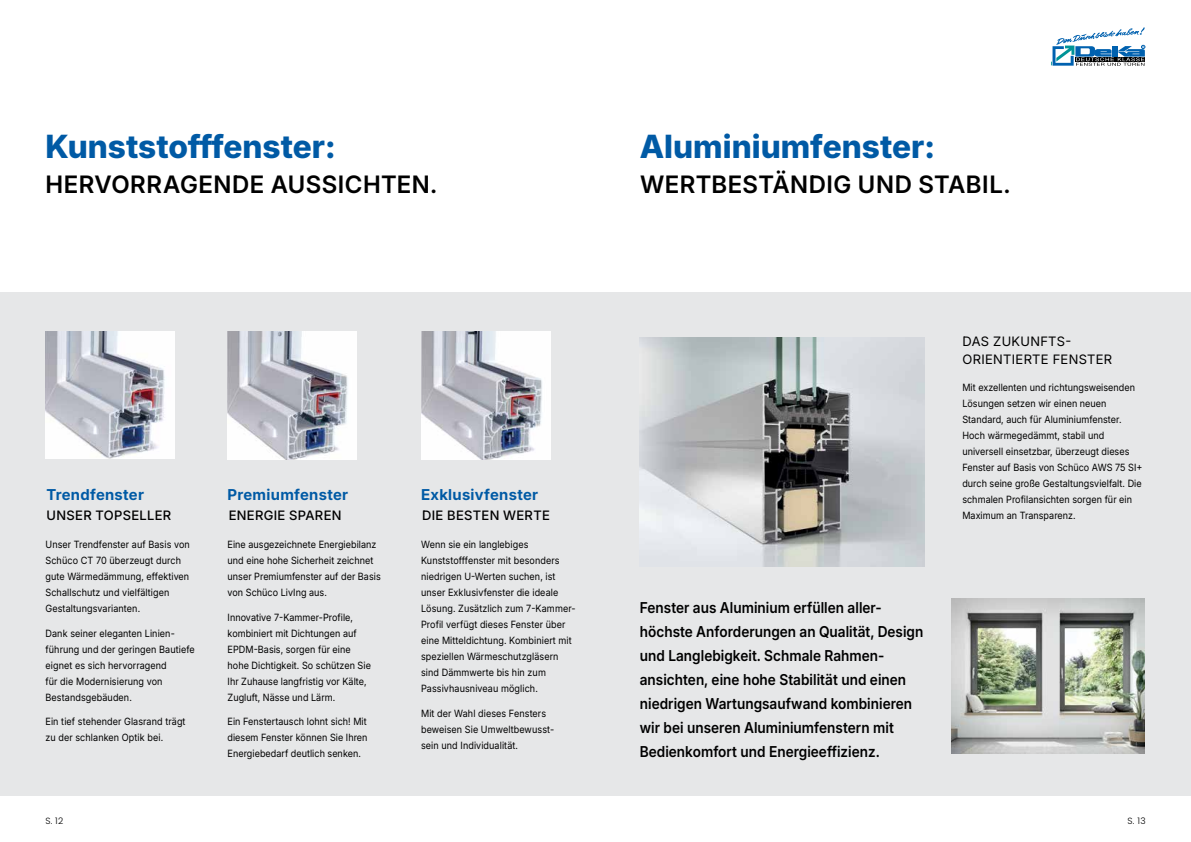
<style>
.page{position:relative;width:1191px;height:842px;background:#fff}
.page>*{position:absolute;margin:0;border:0;box-sizing:border-box;transform-origin:0 0}
.t1{font:800 32px "Inter 18 pt";color:#005aa5}
.t2{font:600 24px "Inter 18 pt";letter-spacing:.02em;color:#000}
.t3{font:600 15px/24px "Inter 18 pt";letter-spacing:.005em;color:#000;scale:.92 1}
.t4{font:700 15px "Inter 18 pt";letter-spacing:.02em;color:#005aa5}
.t5{font:500 13px "Inter 18 pt";letter-spacing:.025em;color:#000}
.t6{font:13px/18px "Inter 18 pt";letter-spacing:.025em;color:#000}
.t7{font:10px/16px "Inter 18 pt";letter-spacing:.005em;color:#000;scale:.92 1}
.t8{font:300 9px "Poppins";color:#000}
</style>
<div class="page">
<div style="left:0;top:292px;width:1191px;height:504px;background:#e6e7e8"></div>
<img style="left:45px;top:332px;width:129px;height:127px">
<img style="left:421px;top:332px;width:129px;height:127px">
<img style="left:227px;top:332px;width:129px;height:127px">
<img style="left:640px;top:337px;width:284px;height:229px">
<svg style="left:1051px;top:27px;width:94px;height:39px"></svg>
<img style="left:951px;top:599px;width:193px;height:155px">
<h1 class="t1" style="left:45px;top:123px;width:292px">Kunststofffenster:</h1>
<h1 class="t1" style="left:640px;top:123px;width:297px">Aluminiumfenster:</h1>
<h2 class="t2" style="left:46px;top:167px;width:393px">HERVORRAGENDE AUSSICHTEN.</h2>
<h2 class="t2" style="left:640px;top:167px;width:372px">WERTBESTÄNDIG UND STABIL.</h2>
<h3 class="t4" style="left:47px;top:483px;width:99px">Trendfenster</h3>
<h3 class="t5" style="left:47px;top:506px;width:126px">UNSER TOPSELLER</h3>
<p class="t7" style="left:46px;top:536px;width:158px">Unser Trendfenster auf Basis von<br>Schüco CT 70 überzeugt durch gute Wärmedämmung, effektiven<br>Schallschutz und vielfältigen<br>Gestaltungsvarianten.</p>
<p class="t7" style="left:46px;top:625px;width:164px">Dank seiner eleganten Linien&shy;führung und der geringen Bautiefe eignet es sich hervorragend<br>für die Modernisierung von<br>Bestandsgebäuden.</p>
<p class="t7" style="left:46px;top:713px;width:154px">Ein tief stehender Glasrand trägt zu der schlanken Optik bei.</p>
<h3 class="t4" style="left:227px;top:483px;width:122px">Premiumfenster</h3>
<h3 class="t4" style="left:421px;top:483px;width:119px">Exklusivfenster</h3>
<h3 class="t5" style="left:229px;top:506px;width:114px">ENERGIE SPAREN</h3>
<p class="t7" style="left:227px;top:536px;width:168px">Eine ausgezeichnete Energiebilanz und eine hohe Sicherheit zeichnet unser Premiumfenster auf der Basis von Schüco LivIng aus.</p>
<p class="t7" style="left:227px;top:609px;width:157px">Innovative 7-Kammer-Profile, kombiniert mit Dichtungen auf<br>EPDM-Basis, sorgen für eine hohe Dichtigkeit. So schützen Sie<br>Ihr Zuhause langfristig vor Kälte,<br>Zugluft, Nässe und Lärm.</p>
<p class="t7" style="left:227px;top:713px;width:154px;text-align:justify">Ein Fenstertausch lohnt sich! Mit diesem Fenster können Sie Ihren Energiebedarf deutlich senken.</p>
<h3 class="t5" style="left:422px;top:506px;width:129px">DIE BESTEN WERTE</h3>
<p class="t7" style="left:421px;top:536px;width:169px">Wenn sie ein langlebiges<br>Kunststofffenster mit besonders niedrigen U-Werten suchen, ist unser Exklusivfenster die ideale<br>Lösung. Zusätzlich zum 7-Kammer-<br>Profil verfügt dieses Fenster über eine Mitteldichtung. Kombiniert mit speziellen Wärmeschutzgläsern sind Dämmwerte bis hin zum<br>Passivhausniveau möglich.</p>
<p class="t7" style="left:421px;top:705px;width:146px">Mit der Wahl dieses Fensters beweisen Sie Umweltbewusst&shy;sein und Individualität.</p>
<p class="t3" style="left:640px;top:595px;width:310px">Fenster aus Aluminium erfüllen aller&shy;höchste Anforderungen an Qualität, Design und Langlebigkeit. Schmale Rahmen&shy;ansichten, eine hohe Stabilität und einen niedrigen Wartungsaufwand kombinieren wir bei unseren Aluminiumfenstern mit Bedienkomfort und Energieeffizienz.</p>
<h3 class="t6" style="left:962px;top:332px;width:151px">DAS ZUKUNFTS-<br>ORIENTIERTE FENSTER</h3>
<p class="t7" style="left:962px;top:379px;width:197px">Mit exzellenten und richtungsweisenden Lösungen setzen wir einen neuen Standard, auch für Aluminiumfenster.<br>Hoch wärmegedämmt, stabil und universell einsetzbar, überzeugt dieses Fenster auf Basis von Schüco AWS 75 SI+ durch seine große Gestaltungsvielfalt. Die schmalen Profilansichten sorgen für ein Maximum an Transparenz.</p>
<p class="t8" style="left:45px;top:816px;width:19px">S. 12</p>
<p class="t8" style="left:1127px;top:816px;width:20px">S. 13</p>
</div>
